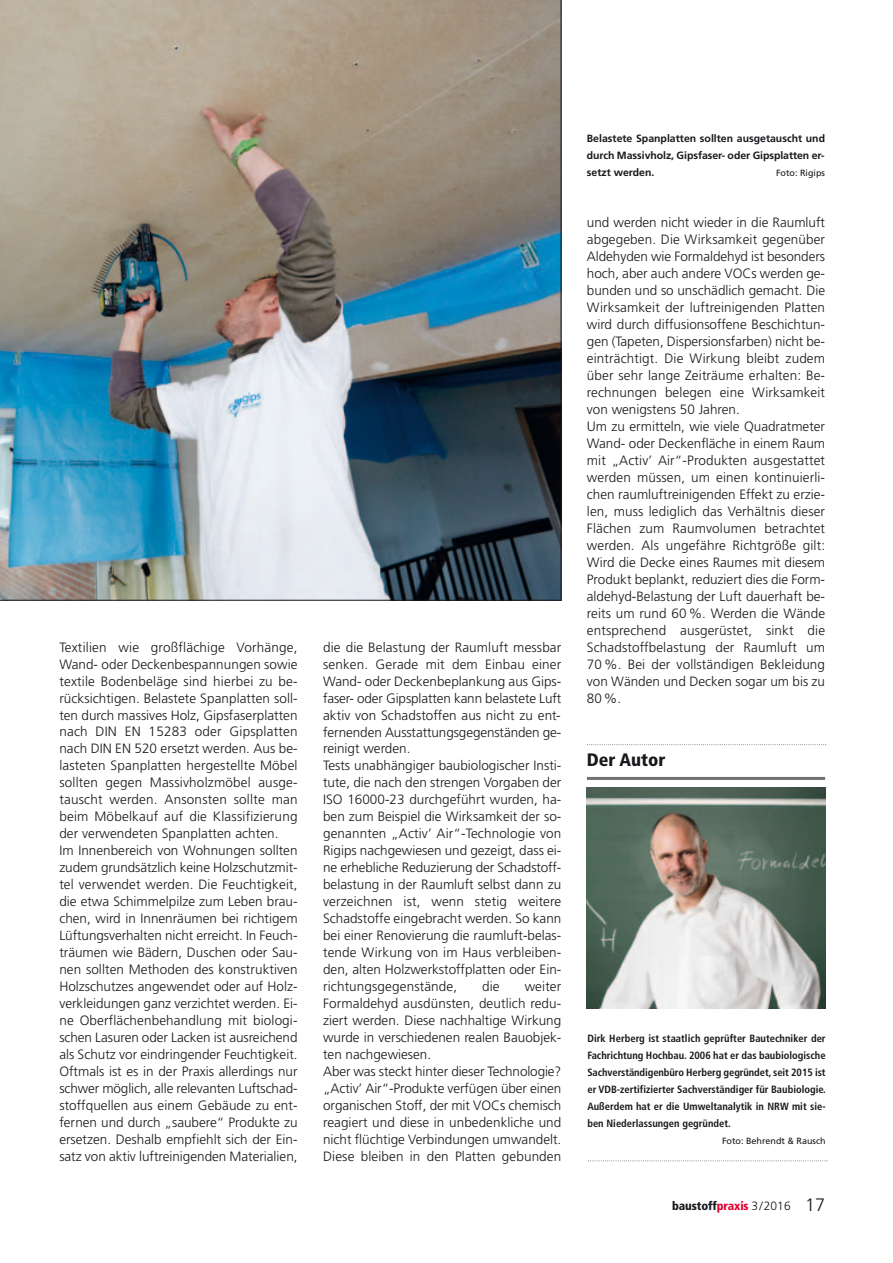
<style>
.page{position:relative;width:893px;height:1263px;background:#fff}
.page>*{position:absolute;margin:0;border:0;box-sizing:border-box;transform-origin:0 0}
.t1{font:900 condensed 18px "Frutiger";color:#1a171c}
.t2{font:300 13.5px/17px "Frutiger";color:#1a171c}
.t3{font:900 condensed 12px "Frutiger";letter-spacing:-.01em;color:#1a171c}
.t4{font:700 condensed 10.5px/17px "Frutiger";color:#1a171c;text-align:justify}
.t5{font:700 10.5px/17px "Frutiger";letter-spacing:-.005em;color:#1a171c;text-align:justify}
.t6{font:9px "Frutiger";color:#1a171c}
.s1{color:#e20030}
.s2{font-weight:300;font-stretch:normal}
.s3{font-weight:300;font-stretch:normal;font-size:18px}
</style>
<div class="page">
<img style="left:0;top:0;width:561px;height:601px">
<img style="left:587px;top:787px;width:238px;height:221px">
<hr style="left:587px;top:777px;width:238px;height:3px;background:#707173">
<svg style="left:587px;top:744px;width:239px;height:1px"></svg>
<svg style="left:588px;top:1160px;width:239px;height:1px"></svg>
<p class="t2" style="left:59px;top:639px;width:240px">Textilien wie großflächige Vorhänge, Wand- oder Deckenbespannungen sowie textile Bodenbeläge sind hierbei zu be&shy;rücksichtigen. Belastete Spanplatten soll&shy;ten durch massives Holz, Gipsfaserplatten nach DIN EN 15283 oder Gipsplatten nach DIN EN 520 ersetzt werden. Aus be&shy;lasteten Spanplatten hergestellte Möbel sollten gegen Massivholzmöbel ausge&shy;tauscht werden. Ansonsten sollte man beim Möbelkauf auf die Klassifizierung der verwendeten Spanplatten achten.<br>Im Innenbereich von Wohnungen sollten zudem grundsätzlich keine Holzschutzmit&shy;tel verwendet werden. Die Feuchtigkeit, die etwa Schimmelpilze zum Leben brau&shy;chen, wird in Innenräumen bei richtigem Lüftungsverhalten nicht erreicht. In Feuch&shy;träumen wie Bädern, Duschen oder Sau&shy;nen sollten Methoden des konstruktiven Holzschutzes angewendet oder auf Holz&shy;verkleidungen ganz verzichtet werden. Ei&shy;ne Oberflächenbehandlung mit biologi&shy;schen Lasuren oder Lacken ist ausreichend als Schutz vor eindringender Feuchtigkeit.<br>Oftmals ist es in der Praxis allerdings nur schwer möglich, alle relevanten Luftschad&shy;stoffquellen aus einem Gebäude zu ent&shy;fernen und durch „saubere“ Produkte zu ersetzen. Deshalb empfiehlt sich der Ein&shy;satz von aktiv luftreinigenden Materialien,</p>
<p class="t2" style="left:323px;top:639px;width:240px">die die Belastung der Raumluft messbar senken. Gerade mit dem Einbau einer Wand- oder Deckenbeplankung aus Gips&shy;faser- oder Gipsplatten kann belastete Luft aktiv von Schadstoffen aus nicht zu ent&shy;fernenden Ausstattungsgegenständen ge&shy;reinigt werden.<br>Tests unabhängiger baubiologischer Insti&shy;tute, die nach den strengen Vorgaben der ISO 16000-23 durchgeführt wurden, ha&shy;ben zum Beispiel die Wirksamkeit der so&shy;genannten „Activ’ Air“-Technologie von Rigips nachgewiesen und gezeigt, dass ei&shy;ne erhebliche Reduzierung der Schadstoff&shy;belastung in der Raumluft selbst dann zu verzeichnen ist, wenn stetig weitere Schadstoffe eingebracht werden. So kann bei einer Renovierung die raumluft-belas&shy;tende Wirkung von im Haus verbleiben&shy;den, alten Holzwerkstoffplatten oder Ein&shy;richtungsgegenstände,</p>
<p class="t2" style="left:482px;top:979px;width:19px">die</p>
<p class="t2" style="left:323px;top:979px;width:240px;text-indent:201px">weiter Formaldehyd ausdünsten, deutlich redu&shy;ziert werden. Diese nachhaltige Wirkung wurde in verschiedenen realen Bauobjek&shy;ten nachgewiesen.<br>Aber was steckt hinter dieser Technologie? „Activ’ Air“-Produkte verfügen über einen organischen Stoff, der mit VOCs chemisch reagiert und diese in unbedenkliche und nicht flüchtige Verbindungen umwandelt.<br>Diese bleiben in den Platten gebunden</p>
<p class="t5" style="left:587px;top:130px;width:240px">Belastete Spanplatten sollten ausgetauscht und durch Massivholz, Gipsfaser- oder Gipsplatten er&shy;setzt werden.</p>
<p class="t6" style="left:776px;top:169px;width:51px">Foto: Rigips</p>
<p class="t2" style="left:587px;top:215px;width:240px">und werden nicht wieder in die Raumluft abgegeben. Die Wirksamkeit gegenüber Aldehyden wie Formaldehyd ist besonders hoch, aber auch andere VOCs werden ge&shy;bunden und so unschädlich gemacht. Die Wirksamkeit der luftreinigenden Platten wird durch diffusionsoffene Beschichtun&shy;gen (Tapeten, Dispersionsfarben) nicht be&shy;einträchtigt. Die Wirkung bleibt zudem über sehr lange Zeiträume erhalten: Be&shy;rechnungen belegen eine Wirksamkeit von wenigstens 50 Jahren.<br>Um zu ermitteln, wie viele Quadratmeter Wand- oder Deckenfläche in einem Raum mit „Activ’ Air“-Produkten ausgestattet werden müssen, um einen kontinuierli&shy;chen raumluftreinigenden Effekt zu erzie&shy;len, muss lediglich das Verhältnis dieser Flächen zum Raumvolumen betrachtet werden. Als ungefähre Richtgröße gilt:<br>Wird die Decke eines Raumes mit diesem Produkt beplankt, reduziert dies die Form&shy;aldehyd-Belastung der Luft dauerhaft be&shy;reits um rund 60 %. Werden die Wände entsprechend ausgerüstet, sinkt die Schadstoffbelastung der Raumluft um 70 %. Bei der vollständigen Bekleidung von Wänden und Decken sogar um bis zu 80 %.</p>
<h1 class="t1" style="left:587px;top:752px;width:80px">Der Autor</h1>
<p class="t4" style="left:587px;top:1031px;width:240px">Dirk Herberg ist staatlich geprüfter Bautechniker der Fachrichtung Hochbau. 2006 hat er das baubiologische Sachverständigenbüro Herberg gegründet, seit 2015 ist er VDB-zertifizierter Sachverständiger für Baubiologie.<br>Außerdem hat er die Umweltanalytik in NRW mit sie&shy;ben Niederlassungen gegründet.</p>
<p class="t6" style="left:722px;top:1138px;width:105px">Foto: Behrendt &amp; Rausch</p>
<p class="t3" style="left:672px;top:1201px;width:154px">baustoff<span class="s1">praxis</span> <span class="s2">3/2016</span> <span class="s3">17</span></p>
</div>
